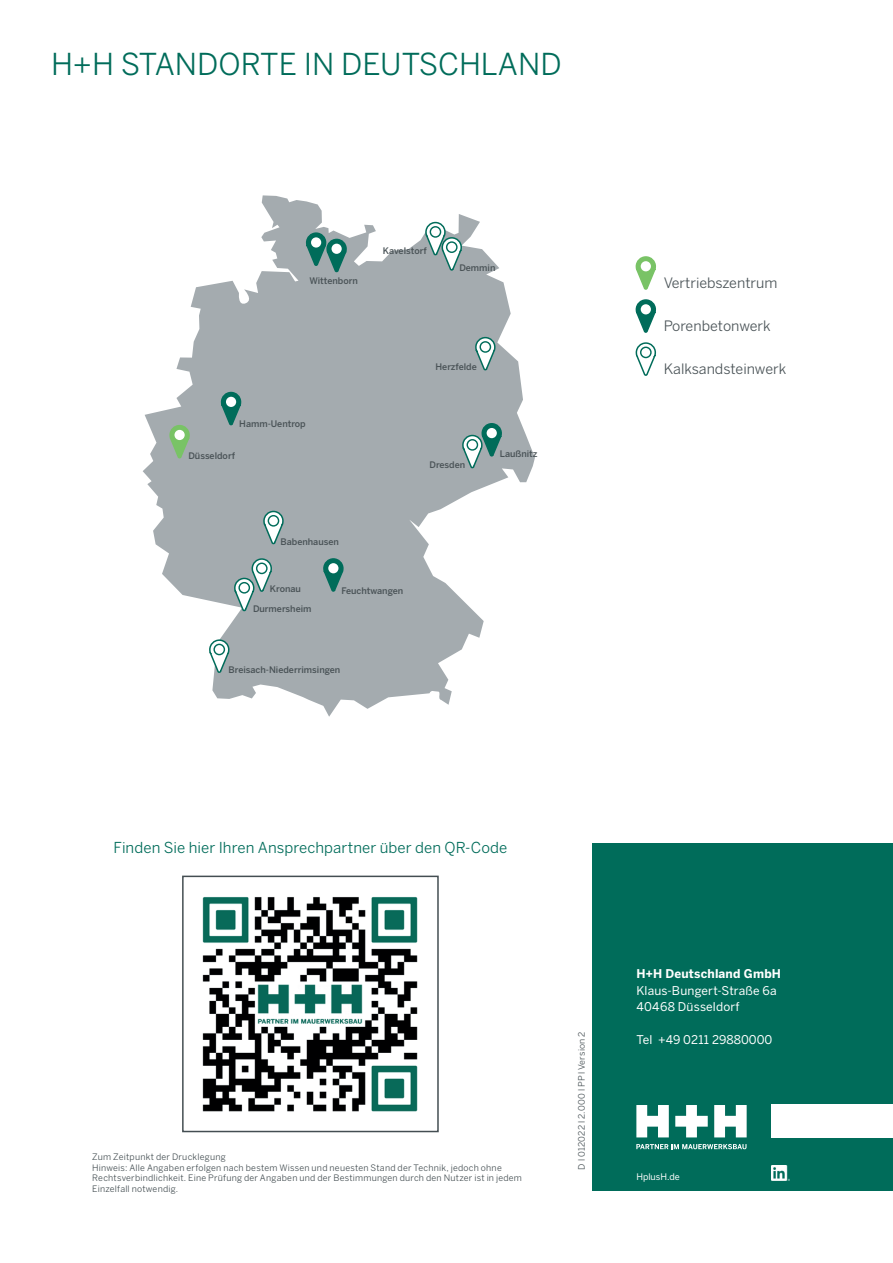
<style>
.page{position:relative;width:893px;height:1263px;background:#fff}
.page>*{position:absolute;margin:0;border:0;box-sizing:border-box;transform-origin:0 0}
.t1{font:30px "Benton Sans";color:#006c5a}
.t2{font:15px "Benton Sans";letter-spacing:.005em;color:#006c5a}
.t3{font:14.25px "Benton Sans";color:#4a5357}
.t4{font:12px/16.5px "Benton Sans";letter-spacing:.015em;color:#fff}
.t5{font:700 12px "Benton Sans";letter-spacing:.015em;color:#fff}
.t6{font:500 9px "Benton Sans";color:#4a5357}
.t7{font:9px "Benton Sans";color:#fff}
.t8{font:8.85px/10.6px "Benton Sans";letter-spacing:.025em;color:#444e52}
</style>
<div class="page">
<div style="left:592px;top:843px;width:301px;height:348px;background:#006c5a"></div>
<div style="left:772px;top:1105px;width:121px;height:33px;background:#fff"></div>
<svg style="left:635px;top:256px;width:21px;height:120px"></svg>
<div style="left:641px;top:304px;width:10px;height:10px;background:#fff;border-radius:50%"></div>
<img style="left:202px;top:897px;width:216px;height:215px">
<div style="left:182px;top:876px;width:257px;height:256px;border:2px solid #444e52"></div>
<svg style="left:143px;top:195px;width:392px;height:522px;fill:#a4abaf"></svg>
<svg style="left:220px;top:391px;width:22px;height:40px"></svg>
<div style="left:226px;top:397px;width:10px;height:10px;background:#fff;border-radius:50%"></div>
<svg style="left:305px;top:232px;width:43px;height:46px;background:#699792"></svg>
<div style="left:331px;top:244px;width:11px;height:10px;background:#fff;border-radius:50%"></div>
<svg style="left:424px;top:221px;width:39px;height:55px"></svg>
<svg style="left:447px;top:242px;width:10px;height:10px"></svg>
<div style="left:446px;top:241px;width:12px;height:12px;border:1px solid #006c5a;border-radius:50%"></div>
<svg style="left:474px;top:336px;width:22px;height:40px"></svg>
<svg style="left:480px;top:342px;width:10px;height:10px"></svg>
<div style="left:479px;top:341px;width:12px;height:12px;border:1px solid #006c5a;border-radius:50%"></div>
<svg style="left:461px;top:422px;width:42px;height:52px;background:#86a6a4"></svg>
<div style="left:487px;top:428px;width:10px;height:10px;background:#fff;border-radius:50%"></div>
<svg style="left:208px;top:639px;width:22px;height:40px"></svg>
<svg style="left:214px;top:644px;width:10px;height:11px"></svg>
<div style="left:213px;top:644px;width:12px;height:11px;border:1px solid #006c5a;border-radius:50%"></div>
<svg style="left:233px;top:557px;width:40px;height:60px"></svg>
<svg style="left:257px;top:563px;width:10px;height:10px"></svg>
<div style="left:256px;top:562px;width:12px;height:12px;border:1px solid #006c5a;border-radius:50%"></div>
<svg style="left:262px;top:510px;width:22px;height:40px"></svg>
<div style="left:268px;top:516px;width:11px;height:10px;background:#fff;border-radius:50%"></div>
<div style="left:268px;top:515px;width:11px;height:12px;border:1px solid #006c5a;border-radius:50%"></div>
<svg style="left:169px;top:424px;width:22px;height:40px"></svg>
<div style="left:174px;top:430px;width:11px;height:10px;background:#fff;border-radius:50%"></div>
<svg style="left:322px;top:557px;width:22px;height:40px"></svg>
<div style="left:328px;top:563px;width:10px;height:10px;background:#fff;border-radius:50%"></div>
<img style="left:771px;top:1165px;width:18px;height:15px">
<svg style="left:636px;top:1105px;width:33px;height:32px"></svg>
<svg style="left:714px;top:1105px;width:33px;height:32px"></svg>
<svg style="left:675px;top:1105px;width:33px;height:32px"></svg>
<svg style="left:636px;top:1144px;width:110px;height:5px"></svg>
<h1 class="t1" style="left:51px;top:46px;width:512px">H+H STANDORTE IN DEUTSCHLAND</h1>
<p class="t6" style="left:309px;top:275px;width:50px">Wittenborn</p>
<p class="t6" style="left:383px;top:245px;width:45px">Kavelstorf</p>
<p class="t6" style="left:459px;top:263px;width:38px">Demmin</p>
<p class="t6" style="left:239px;top:419px;width:68px">Hamm-Uentrop</p>
<p class="t6" style="left:188px;top:450px;width:48px">Düsseldorf</p>
<p class="t6" style="left:280px;top:536px;width:60px">Babenhausen</p>
<p class="t6" style="left:435px;top:361px;width:43px">Herzfelde</p>
<p class="t6" style="left:430px;top:459px;width:37px">Dresden</p>
<p class="t6" style="left:500px;top:448px;width:39px">Laußnitz</p>
<p class="t6" style="left:270px;top:584px;width:33px">Kronau</p>
<p class="t6" style="left:253px;top:603px;width:60px">Durmersheim</p>
<p class="t6" style="left:342px;top:585px;width:63px">Feuchtwangen</p>
<p class="t6" style="left:229px;top:664px;width:113px">Breisach-Niederrimsingen</p>
<h3 class="t3" style="left:664px;top:274px;width:115px">Vertriebszentrum</h3>
<h3 class="t3" style="left:664px;top:317px;width:108px">Porenbetonwerk</h3>
<h3 class="t3" style="left:664px;top:361px;width:124px">Kalksandsteinwerk</h3>
<h2 class="t2" style="left:114px;top:838px;width:395px">Finden Sie hier Ihren Ansprechpartner über den QR-Code</h2>
<p class="t8" style="left:92px;top:1151px;width:431px">Zum Zeitpunkt der Drucklegung<br>Hinweis: Alle Angaben erfolgen nach bestem Wissen und neuesten Stand der Technik, jedoch ohne Rechtsverbindlichkeit. Eine Prüfung der Angaben und der Bestimmungen durch den Nutzer ist in jedem Einzelfall notwendig.</p>
<p class="t8" style="left:576px;top:1169px;width:140px;rotate:-90deg">D l 012022 l 2.000 l PP lVersion 2</p>
<h3 class="t5" style="left:636px;top:966px;width:146px">H+H Deutschland GmbH</h3>
<h3 class="t4" style="left:636px;top:982px;width:142px">Klaus-Bungert-Straße 6a<br>40468 Düsseldorf</h3>
<h3 class="t4" style="left:636px;top:1031px;width:138px">Tel +49 0211 29880000</h3>
<p class="t7" style="left:636px;top:1171px;width:45px">HplusH.de</p>
</div>
